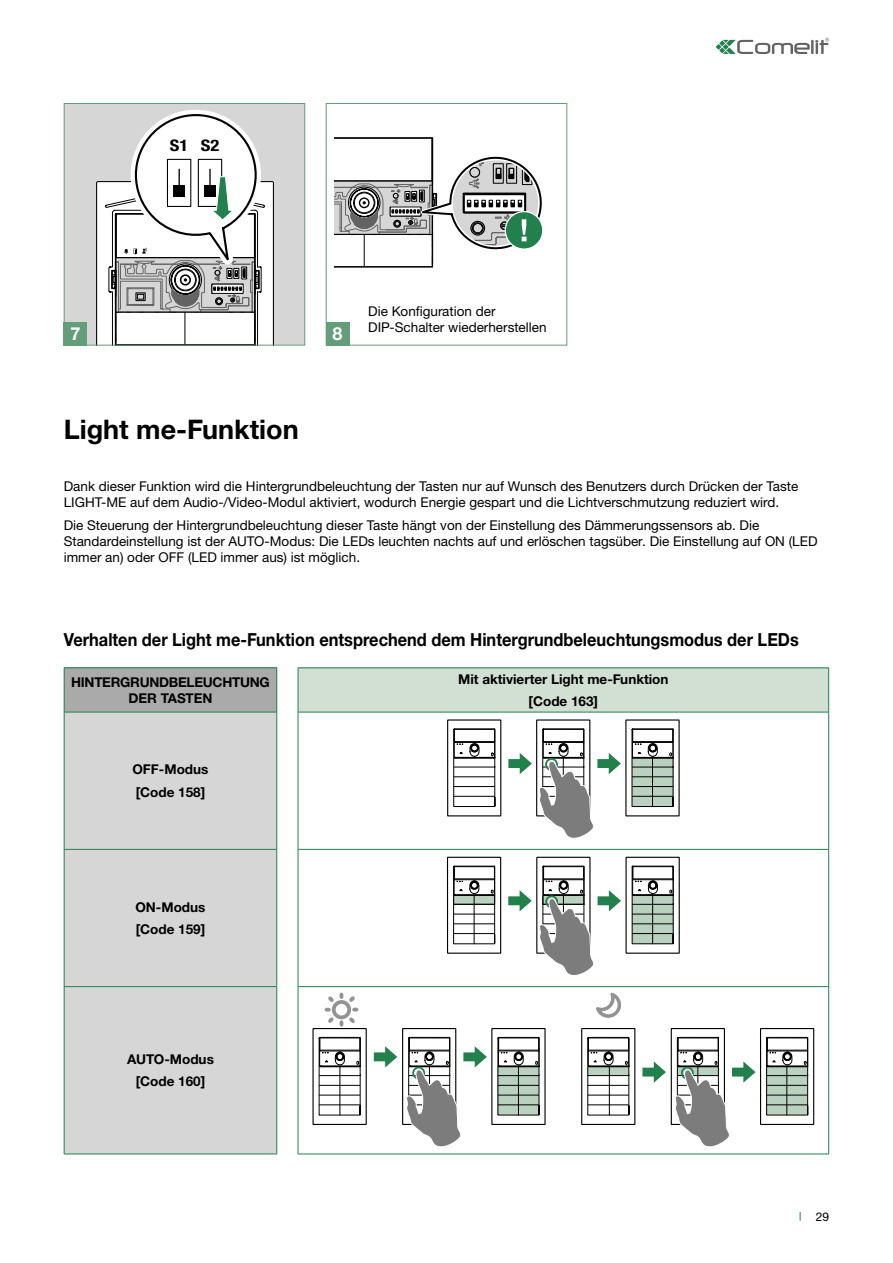
<style>
.page{position:relative;width:893px;height:1263px;background:#fff}
.page>*{position:absolute;margin:0;border:0;box-sizing:border-box;transform-origin:0 0}
.t1{font:700 27px "Helvetica Neue LTW1 G";color:#000}
.t2{font:700 18px "Helvetica Neue LTW1 G";color:#000;scale:.91 1}
.t3{font:700 18px "Helvetica Neue LTW1 G";color:#fff}
.t4{font:700 condensed 15.9px "Helvetica Neue LTW1 G";color:#000;scale:1.17 1}
.t5{font:13.5px/16.2px "Helvetica Neue LTW1 G";color:#000}
.t6{font:700 13.5px/22.5px "Helvetica Neue LTW1 G";color:#000;text-align:center}
.t7{font:700 13.5px/16.2px "Helvetica Neue LTW1 G";letter-spacing:-.02em;color:#000;text-align:center}
.t8{font:12px "Helvetica Neue LTW1 G";color:#000}
</style>
<div class="page">
<svg style="left:716px;top:38px;width:113px;height:16px"></svg>
<div style="left:66px;top:105px;width:237px;height:238px;background:#d6d6d6"></div>
<svg style="left:96px;top:105px;width:182px;height:238px"></svg>
<div style="left:64px;top:103px;width:241px;height:242px;border:1px solid #639d79"></div>
<div style="left:64px;top:322px;width:23px;height:23px;background:#639d79"></div>
<svg style="left:334px;top:137px;width:209px;height:130px"></svg>
<hr style="left:364px;top:235px;width:1px;height:32px;background:#000">
<div style="left:326px;top:103px;width:241px;height:242px;border:1px solid #639d79"></div>
<div style="left:326px;top:322px;width:23px;height:23px;background:#639d79"></div>
<div style="left:64px;top:668px;width:213px;height:44px;background:#aaa"></div>
<div style="left:298px;top:668px;width:531px;height:44px;background:#d2e0d3"></div>
<div style="left:65px;top:713px;width:211px;height:440px;background:#d6d6d6"></div>
<hr style="left:64px;top:712px;width:1px;height:137px;background:#22804d">
<hr style="left:64px;top:850px;width:1px;height:136px;background:#22804d">
<hr style="left:298px;top:667px;width:531px;height:1px;background:#22804d">
<hr style="left:276px;top:712px;width:1px;height:137px;background:#22804d">
<hr style="left:298px;top:712px;width:531px;height:1px;background:#22804d">
<hr style="left:298px;top:712px;width:1px;height:137px;background:#22804d">
<hr style="left:828px;top:712px;width:1px;height:137px;background:#22804d">
<hr style="left:276px;top:850px;width:1px;height:136px;background:#22804d">
<hr style="left:298px;top:849px;width:531px;height:1px;background:#22804d">
<hr style="left:298px;top:850px;width:1px;height:136px;background:#22804d">
<hr style="left:828px;top:850px;width:1px;height:136px;background:#22804d">
<hr style="left:298px;top:986px;width:531px;height:1px;background:#22804d">
<hr style="left:298px;top:1153px;width:531px;height:1px;background:#22804d">
<hr style="left:64px;top:986px;width:213px;height:1px;background:#22804d">
<hr style="left:64px;top:987px;width:1px;height:166px;background:#22804d">
<hr style="left:276px;top:987px;width:1px;height:166px;background:#22804d">
<hr style="left:64px;top:1153px;width:213px;height:1px;background:#22804d">
<hr style="left:64px;top:667px;width:213px;height:1px;background:#22804d">
<hr style="left:64px;top:668px;width:1px;height:44px;background:#22804d">
<hr style="left:276px;top:668px;width:1px;height:44px;background:#22804d">
<hr style="left:64px;top:712px;width:213px;height:1px;background:#22804d">
<hr style="left:298px;top:668px;width:1px;height:44px;background:#22804d">
<hr style="left:828px;top:668px;width:1px;height:44px;background:#22804d">
<hr style="left:298px;top:987px;width:1px;height:166px;background:#22804d">
<hr style="left:828px;top:987px;width:1px;height:166px;background:#22804d">
<hr style="left:64px;top:849px;width:213px;height:1px;background:#22804d">
<svg style="left:447px;top:719px;width:55px;height:98px"></svg>
<hr style="left:454px;top:767px;width:40px;height:1px;background:#000">
<hr style="left:454px;top:776px;width:40px;height:1px;background:#000">
<hr style="left:454px;top:786px;width:40px;height:1px;background:#000">
<hr style="left:454px;top:796px;width:40px;height:1px;background:#000">
<svg style="left:508px;top:719px;width:172px;height:119px"></svg>
<svg style="left:446px;top:856px;width:56px;height:98px"></svg>
<hr style="left:454px;top:904px;width:40px;height:1px;background:#000">
<hr style="left:454px;top:914px;width:40px;height:1px;background:#000">
<hr style="left:454px;top:923px;width:40px;height:1px;background:#000">
<hr style="left:454px;top:933px;width:40px;height:1px;background:#000">
<svg style="left:508px;top:856px;width:172px;height:119px"></svg>
<svg style="left:596px;top:993px;width:25px;height:25px"></svg>
<svg style="left:312px;top:993px;width:55px;height:132px"></svg>
<hr style="left:319px;top:1075px;width:41px;height:1px;background:#000">
<hr style="left:319px;top:1085px;width:41px;height:1px;background:#000">
<hr style="left:319px;top:1095px;width:41px;height:1px;background:#000">
<hr style="left:319px;top:1104px;width:41px;height:1px;background:#000">
<svg style="left:581px;top:1028px;width:55px;height:97px"></svg>
<hr style="left:588px;top:1075px;width:40px;height:1px;background:#000">
<hr style="left:588px;top:1085px;width:40px;height:1px;background:#000">
<hr style="left:588px;top:1095px;width:40px;height:1px;background:#000">
<hr style="left:588px;top:1104px;width:40px;height:1px;background:#000">
<svg style="left:642px;top:1028px;width:173px;height:119px"></svg>
<svg style="left:374px;top:1028px;width:172px;height:119px"></svg>
<hr style="left:518px;top:1067px;width:1px;height:48px;background:#000">
<hr style="left:787px;top:1067px;width:1px;height:48px;background:#000">
<p class="t4" style="left:170px;top:136px;width:44px">S1 S2</p>
<h2 class="t3" style="left:70px;top:323px;width:12px">7</h2>
<h2 class="t3" style="left:332px;top:323px;width:12px">8</h2>
<p class="t5" style="left:368px;top:303px;width:180px">Die Konfiguration der<br>DIP-Schalter wiederherstellen</p>
<h1 class="t1" style="left:64px;top:412px;width:236px">Light me-Funktion</h1>
<p class="t5" style="left:64px;top:478px;width:736px">Dank dieser Funktion wird die Hintergrundbeleuchtung der Tasten nur auf Wunsch des Benutzers durch Drücken der Taste<br>LIGHT-ME auf dem Audio-/Video-Modul aktiviert, wodurch Energie gespart und die Lichtverschmutzung reduziert wird.</p>
<p class="t5" style="left:64px;top:517px;width:755px">Die Steuerung der Hintergrundbeleuchtung dieser Taste hängt von der Einstellung des Dämmerungssensors ab. Die<br>Standardeinstellung ist der AUTO-Modus: Die LEDs leuchten nachts auf und erlöschen tagsüber. Die Einstellung auf ON (LED immer an) oder OFF (LED immer aus) ist möglich.</p>
<h2 class="t2" style="left:64px;top:629px;width:809px">Verhalten der Light me-Funktion entsprechend dem Hintergrundbeleuchtungsmodus der LEDs</h2>
<p class="t7" style="left:71px;top:674px;width:200px">HINTERGRUNDBELEUCHTUNG<br>DER TASTEN</p>
<p class="t6" style="left:458px;top:667px;width:212px">Mit aktivierter Light me-Funktion [Code 163]</p>
<p class="t6" style="left:132px;top:758px;width:78px;text-align:left">OFF-Modus [Code 158]</p>
<p class="t6" style="left:135px;top:895px;width:71px;text-align:left">ON-Modus [Code 159]</p>
<p class="t6" style="left:127px;top:1048px;width:88px">AUTO-Modus [Code 160]</p>
<p class="t8" style="left:816px;top:1209px;width:15px">29</p>
</div>
